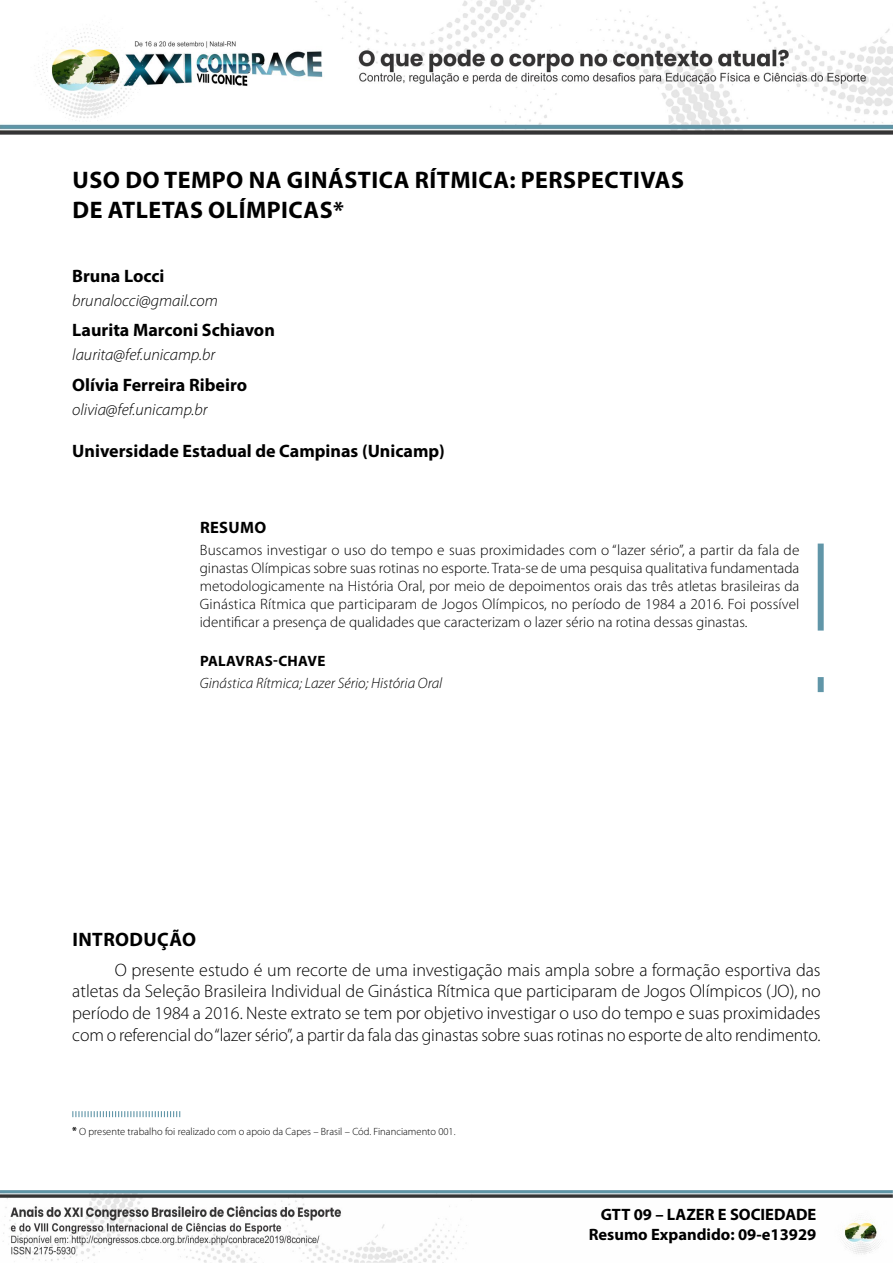
<style>
.page{position:relative;width:893px;height:1263px;background:#fff}
.page>*{position:absolute;margin:0;border:0;box-sizing:border-box;transform-origin:0 0}
.TITULO{font:700 24px/30px "Myriad Pro";letter-spacing:.02em;color:#000}
.SUBTITULOS{font:700 19.5px "Myriad Pro";letter-spacing:.02em;color:#000}
.MIOLO{font:300 18px/21.6px "Myriad Pro";letter-spacing:-.005em;color:#000;text-align:justify}
.AUTORES{font:700 18px "Myriad Pro";color:#000}
.AFILIAÇÃO{font:700 18px "Myriad Pro";color:#000}
.E-MAIL{font:italic 300 16.5px "Myriad Pro";color:#000}
.ABSTRACT_1{font:700 16.5px/19.8px "Myriad Pro";color:#000;text-align:right}
.ABSTRACT_2{font:300 15px/18px "Myriad Pro";color:#000;text-align:justify}
.KEYWORDS_2{font:italic 300 15px "Myriad Pro";color:#000}
.KEYWORDS_1{font:700 15px "Myriad Pro";letter-spacing:.02em;color:#000}
.LEG__RODAPE{font:300 10.5px "Myriad Pro";color:#000}
.s1{font-weight:700}
</style>
<div class="page">
<img style="left:0;top:0;width:893px;height:134px">
<img style="left:0;top:1190px;width:893px;height:73px">
<div style="left:818px;top:543px;width:6px;height:87px;background:#6196a8"></div>
<div style="left:818px;top:677px;width:6px;height:15px;background:#6196a8"></div>
<svg style="left:72px;top:1111px;width:108px;height:6px"></svg>
<p class="TITULO" style="left:73px;top:164px;width:613px">USO DO TEMPO NA GINÁSTICA RÍTMICA: PERSPECTIVAS<br>DE ATLETAS OLÍMPICAS*<sup>1</sup></p>
<p class="AUTORES" style="left:72px;top:264px;width:94px">Bruna Locci</p>
<p class="E-MAIL" style="left:72px;top:291px;width:147px">brunalocci@gmail.com</p>
<p class="AUTORES" style="left:72px;top:319px;width:204px">Laurita Marconi Schiavon</p>
<p class="E-MAIL" style="left:72px;top:345px;width:144px">laurita@fef.unicamp.br</p>
<p class="AUTORES" style="left:72px;top:373px;width:176px">Olívia Ferreira Ribeiro</p>
<p class="E-MAIL" style="left:72px;top:399px;width:137px">olivia@fef.unicamp.br</p>
<p class="AFILIAÇÃO" style="left:72px;top:440px;width:374px">Universidade Estadual de Campinas (Unicamp)</p>
<p class="ABSTRACT_1" style="left:200px;top:517px;width:68px">RESUMO</p>
<p class="ABSTRACT_2" style="left:200px;top:541px;width:601px">Buscamos investigar o uso do tempo e suas proximidades com o “lazer sério”, a partir da fala de ginastas Olímpicas sobre suas rotinas no esporte. Trata-se de uma pesquisa qualitativa fundamentada metodologicamente na História Oral, por meio de depoimentos orais das três atletas brasileiras da Ginástica Rítmica que participaram de Jogos Olímpicos, no período de 1984 a 2016. Foi possível identificar a presença de qualidades que caracterizam o lazer sério na rotina dessas ginastas.</p>
<p class="KEYWORDS_1" style="left:200px;top:651px;width:127px">PALAVRAS-CHAVE</p>
<p class="KEYWORDS_2" style="left:200px;top:674px;width:244px">Ginástica Rítmica; Lazer Sério; História Oral</p>
<p class="SUBTITULOS" style="left:72px;top:926px;width:125px">INTRODUÇÃO</p>
<p class="MIOLO" style="left:72px;top:959px;width:750px;text-indent:43px">O presente estudo é um recorte de uma investigação mais ampla sobre a formação esportiva das atletas da Seleção Brasileira Individual de Ginástica Rítmica que participaram de Jogos Olímpicos (JO), no período de 1984 a 2016. Neste extrato se tem por objetivo investigar o uso do tempo e suas proximidades com o referencial do “lazer sério”, a partir da fala das ginastas sobre suas rotinas no esporte de alto rendimento.</p>
<p class="LEG__RODAPE" style="left:72px;top:1125px;width:385px"><span class="s1">*</span> O presente trabalho foi realizado com o apoio da Capes – Brasil – Cód. Financiamento 001.</p>
<p class="ABSTRACT_1" style="left:589px;top:1204px;width:229px">GTT 09 – LAZER E SOCIEDADE<br>Resumo Expandido: 09-e13929</p>
</div>
